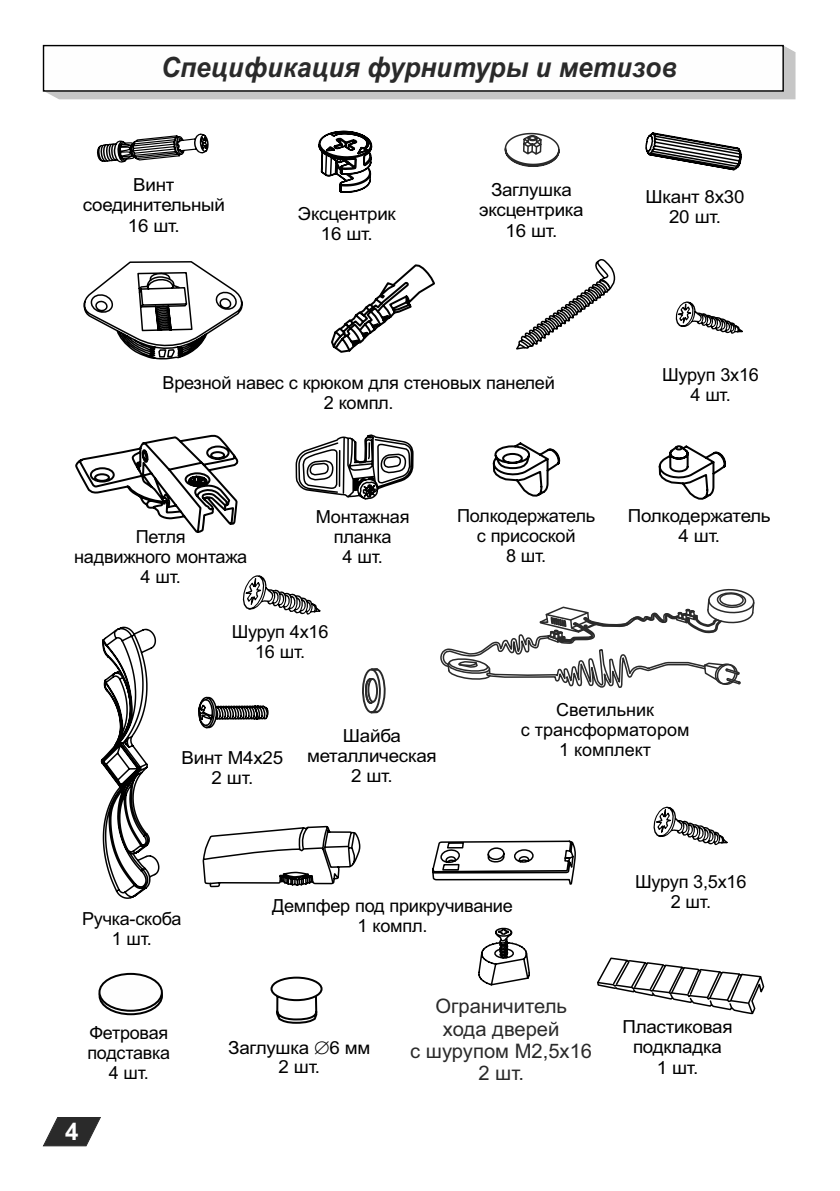
<style>
.page{position:relative;width:840px;height:1191px;background:#fff}
.page>*{position:absolute;margin:0;border:0;box-sizing:border-box;transform-origin:0 0}
.t1{font:italic 700 28px "Arial";color:#2a2a2a;scale:.94 1}
.t2{font:700 24px "Arial";color:#fff}
.t3{font:20px/22.4px "Arial";color:#2a2a2a;text-align:center}
.t4{font:18px/20.2px "Arial";letter-spacing:-.015em;color:#000;text-align:center}
.t5{font:18px/20.2px "Arial";letter-spacing:-.015em;color:#000;text-align:center;scale:1.04 1}
</style>
<div class="page">
<svg style="left:43px;top:1117px;width:58px;height:29px"></svg>
<svg style="left:658px;top:445px;width:69px;height:55px"></svg>
<svg style="left:492px;top:442px;width:69px;height:55px"></svg>
<svg style="left:597px;top:957px;width:167px;height:58px"></svg>
<svg style="left:98px;top:976px;width:65px;height:39px"></svg>
<div style="left:98px;top:973px;width:65px;height:38px;background:#fefefe;border:2px solid #000;border-radius:50%"></div>
<svg style="left:42px;top:44px;width:753px;height:149px"></svg>
<svg style="left:83px;top:261px;width:160px;height:99px"></svg>
<svg style="left:516px;top:259px;width:100px;height:91px"></svg>
<svg style="left:331px;top:264px;width:104px;height:89px"></svg>
<svg style="left:653px;top:806px;width:75px;height:40px"></svg>
<svg style="left:675px;top:301px;width:68px;height:33px"></svg>
<svg style="left:270px;top:976px;width:53px;height:48px"></svg>
<svg style="left:440px;top:588px;width:315px;height:97px"></svg>
<svg style="left:75px;top:434px;width:339px;height:465px"></svg>
<svg style="left:432px;top:840px;width:144px;height:45px"></svg>
<svg style="left:478px;top:928px;width:52px;height:58px"></svg>
<h1 class="t1" style="left:161px;top:57px;width:550px">Спецификация фурнитуры и метизов</h1>
<p class="t5" style="left:83px;top:177px;width:138px">Винт соединительный<br>16 шт.</p>
<p class="t5" style="left:298px;top:205px;width:96px">Эксцентрик<br>16 шт.</p>
<p class="t5" style="left:479px;top:181px;width:102px">Заглушка эксцентрика<br>16 шт.</p>
<p class="t5" style="left:645px;top:188px;width:97px">Шкант 8х30<br>20 шт.</p>
<p class="t4" style="left:162px;top:374px;width:394px">Врезной навес с крюком для стеновых панелей<br>2 компл.</p>
<p class="t4" style="left:661px;top:366px;width:98px">Шуруп 3х16<br>4 шт.</p>
<p class="t4" style="left:74px;top:528px;width:175px">Петля<br>надвижного монтажа<br>4 шт.</p>
<p class="t4" style="left:315px;top:508px;width:95px">Монтажная планка<br>4 шт.</p>
<p class="t4" style="left:232px;top:623px;width:98px">Шуруп 4х16<br>16 шт.</p>
<p class="t4" style="left:457px;top:507px;width:140px">Полкодержатель с присоской<br>8 шт.</p>
<p class="t5" style="left:627px;top:507px;width:139px">Полкодержатель<br>4 шт.</p>
<p class="t5" style="left:181px;top:749px;width:99px">Винт М4х25<br>2 шт.</p>
<p class="t5" style="left:307px;top:727px;width:126px">Шайба металлическая<br>2 шт.</p>
<p class="t4" style="left:520px;top:701px;width:170px">Светильник<br>с трансформатором<br>1 комплект</p>
<p class="t4" style="left:82px;top:910px;width:101px">Ручка-скоба<br>1 шт.</p>
<p class="t4" style="left:272px;top:897px;width:242px">Демпфер под прикручивание<br>1 компл.</p>
<p class="t4" style="left:634px;top:873px;width:113px">Шуруп 3,5х16<br>2 шт.</p>
<p class="t4" style="left:87px;top:1024px;width:84px">Фетровая подставка<br>4 шт.</p>
<h2 class="t2" style="left:65px;top:1122px;width:15px">4</h2>
<p class="t5" style="left:228px;top:1039px;width:138px;line-height:19.6px">Заглушка 6 мм<br>2 шт.</p>
<p class="t3" style="left:410px;top:997px;width:183px">Ограничитель<br>хода дверей<br>с шурупом М2,5х16<br>2 шт.</p>
<p class="t5" style="left:622px;top:1018px;width:107px">Пластиковая подкладка<br>1 шт.</p>
</div>
